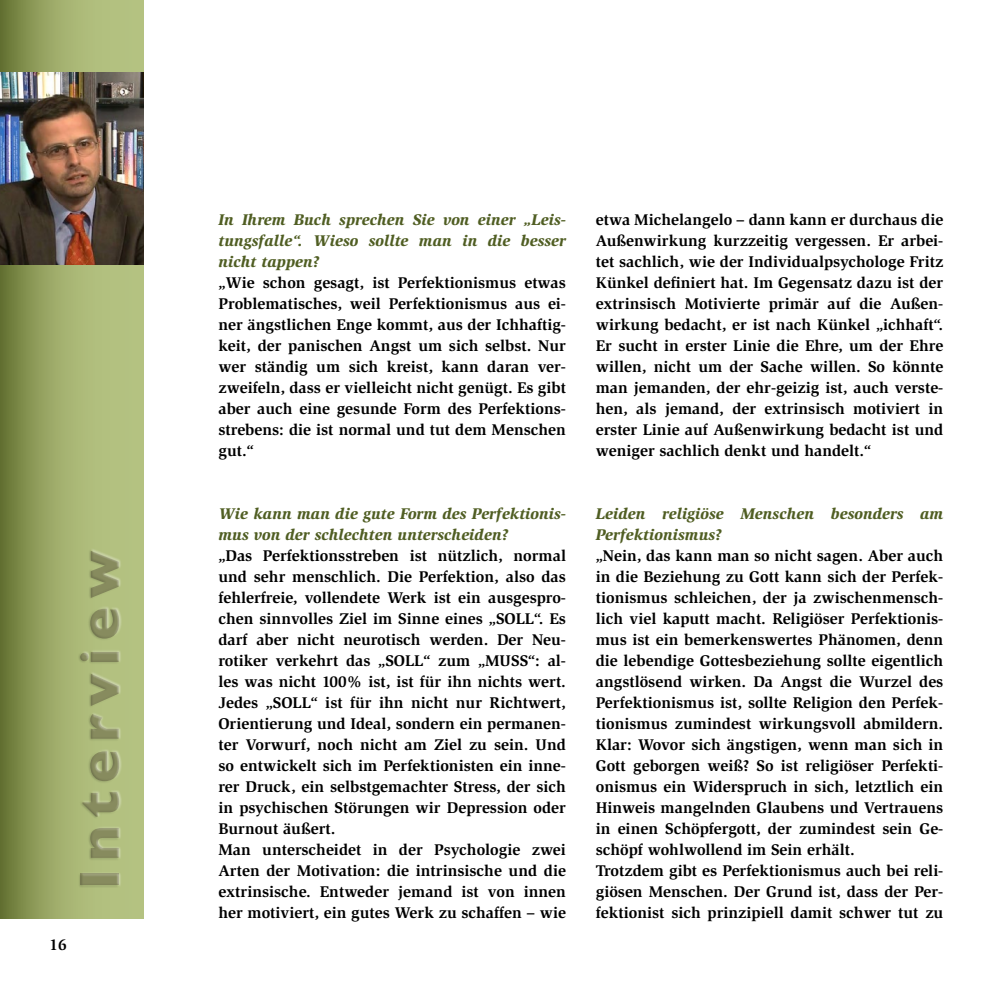
<style>
.page{position:relative;width:993px;height:993px;background:#fff}
.page>*{position:absolute;margin:0;border:0;box-sizing:border-box;transform-origin:0 0}
.t1{font:700 56.18px "Gill Sans";letter-spacing:.14em;color:#878b5e}
.t2{font:700 15.92px/21px "Slimbach";color:#000;text-align:justify}
.t3{font:italic 900 15.92px/21px "Slimbach";color:#505e23}
</style>
<div class="page">
<svg style="left:0;top:0;width:144px;height:918px;background:#9aa867"></svg>
<div style="left:80px;top:547px;width:42px;height:340px;background:#fff;opacity:.75"></div>
<div style="left:78px;top:548px;width:41px;height:339px;background:#000;opacity:.26"></div>
<img style="left:0;top:73px;width:144px;height:192px">
<h1 class="t1" style="left:55px;top:889px;width:341px;rotate:-90deg">Interview</h1>
<p class="t2" style="left:50px;top:934px;width:19px">16</p>
<p class="t3" style="left:218px;top:209px;width:349px;text-align:justify">In Ihrem Buch sprechen Sie von einer „Leis&shy;tungsfalle“. Wieso sollte man in die besser nicht tappen?</p>
<p class="t2" style="left:218px;top:272px;width:349px">„Wie schon gesagt, ist Perfektionismus etwas Problematisches, weil Perfektionismus aus ei&shy;ner ängstlichen Enge kommt, aus der Ichhaftig&shy;keit, der panischen Angst um sich selbst. Nur wer ständig um sich kreist, kann daran ver&shy;zweifeln, dass er vielleicht nicht genügt. Es gibt aber auch eine gesunde Form des Perfektions&shy;strebens: die ist normal und tut dem Menschen gut.“</p>
<p class="t3" style="left:218px;top:503px;width:349px">Wie kann man die gute Form des Perfektionis&shy;mus von der schlechten unterscheiden?</p>
<p class="t2" style="left:218px;top:545px;width:349px;text-align:left">„Das Perfektionsstreben ist nützlich, normal und sehr menschlich. Die Perfektion, also das fehlerfreie, vollendete Werk ist ein ausgespro&shy;chen sinnvolles Ziel im Sinne eines „SOLL“. Es darf aber nicht neurotisch werden. Der Neu&shy;rotiker verkehrt das „SOLL“ zum „MUSS“: al&shy;les was nicht 100% ist, ist für ihn nichts wert.<br>Jedes „SOLL“ ist für ihn nicht nur Richtwert, Orientierung und Ideal, sondern ein permanen&shy;ter Vorwurf, noch nicht am Ziel zu sein. Und so entwickelt sich im Perfektionisten ein inne&shy;rer Druck, ein selbstgemachter Stress, der sich in psychischen Störungen wir Depression oder Burnout äußert.<br>Man unterscheidet in der Psychologie zwei Arten der Motivation: die intrinsische und die extrinsische. Entweder jemand ist von innen her motiviert, ein gutes Werk zu schaffen – wie</p>
<p class="t2" style="left:595px;top:209px;width:349px">etwa Michelangelo – dann kann er durchaus die Außenwirkung kurzzeitig vergessen. Er arbei&shy;tet sachlich, wie der Individualpsychologe Fritz Künkel definiert hat. Im Gegensatz dazu ist der extrinsisch Motivierte primär auf die Außen&shy;wirkung bedacht, er ist nach Künkel „ichhaft“.<br>Er sucht in erster Linie die Ehre, um der Ehre willen, nicht um der Sache willen. So könnte man jemanden, der ehr-geizig ist, auch verste&shy;hen, als jemand, der extrinsisch motiviert in erster Linie auf Außenwirkung bedacht ist und weniger sachlich denkt und handelt.“</p>
<p class="t3" style="left:595px;top:503px;width:349px">Leiden religiöse Menschen besonders am<br>Perfektionismus?</p>
<p class="t2" style="left:595px;top:545px;width:349px;text-align:left">„Nein, das kann man so nicht sagen. Aber auch in die Beziehung zu Gott kann sich der Perfek&shy;tionismus schleichen, der ja zwischenmensch&shy;lich viel kaputt macht. Religiöser Perfektionis&shy;mus ist ein bemerkenswertes Phänomen, denn die lebendige Gottesbeziehung sollte eigentlich angstlösend wirken. Da Angst die Wurzel des Perfektionismus ist, sollte Religion den Perfek&shy;tionismus zumindest wirkungsvoll abmildern.<br>Klar: Wovor sich ängstigen, wenn man sich in Gott geborgen weiß? So ist religiöser Perfekti&shy;onismus ein Widerspruch in sich, letztlich ein Hinweis mangelnden Glaubens und Vertrauens in einen Schöpfergott, der zumindest sein Ge&shy;schöpf wohlwollend im Sein erhält.<br>Trotzdem gibt es Perfektionismus auch bei reli&shy;giösen Menschen. Der Grund ist, dass der Per&shy;fektionist sich prinzipiell damit schwer tut zu</p>
</div>
